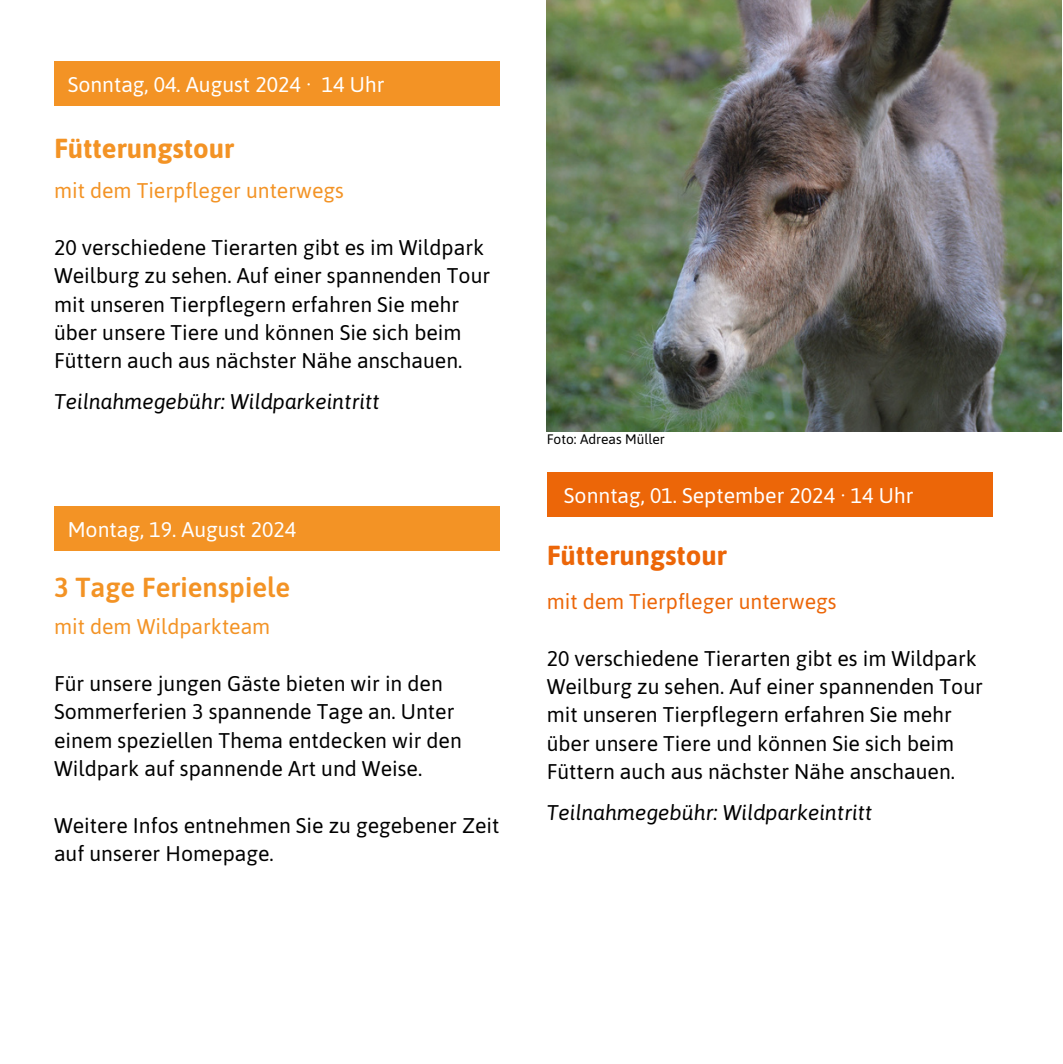
<style>
.page{position:relative;width:1063px;height:1064px;background:#fff}
.page>*{position:absolute;margin:0;border:0;box-sizing:border-box;transform-origin:0 0}
.t1{font:600 27.5px "Asap";color:#f39325}
.t2{font:700 27.5px "Asap";color:#ec6608}
.t3{font:700 27.5px "Asap";color:#f39325}
.t4{font:21.25px/28.2px "Asap";color:#000}
.t5{font:21.25px "Asap";color:#fff}
.t6{font:italic 21.25px "Asap";color:#000}
.t7{font:21.25px "Asap";color:#f39325}
.t8{font:21.25px "Asap";color:#ec6608}
.t9{font:13.75px "Asap";color:#000}
</style>
<div class="page">
<div style="left:54px;top:506px;width:446px;height:45px;background:#f39325"></div>
<img style="left:546px;top:0;width:516px;height:431px">
<div style="left:546px;top:472px;width:446px;height:44px;background:#ec6608"></div>
<div style="left:54px;top:61px;width:446px;height:45px;background:#f39325"></div>
<p class="t5" style="left:68px;top:71px;width:318px">Sonntag, 04. August 2024 · 14 Uhr</p>
<p class="t3" style="left:54px;top:132px;width:182px">Fütterungstour</p>
<p class="t7" style="left:54px;top:176px;width:291px">mit dem Tierpfleger unterwegs</p>
<p class="t4" style="left:54px;top:233px;width:438px">20 verschiedene Tierarten gibt es im Wildpark Weilburg zu sehen. Auf einer spannenden Tour mit unseren Tierpflegern erfahren Sie mehr über unsere Tiere und können Sie sich beim Füttern auch aus nächster Nähe anschauen.</p>
<p class="t6" style="left:54px;top:389px;width:327px">Teilnahmegebühr: Wildparkeintritt</p>
<p class="t5" style="left:68px;top:515px;width:230px">Montag, 19. August 2024</p>
<p class="t1" style="left:54px;top:571px;width:238px">3 Tage Ferienspiele</p>
<p class="t7" style="left:54px;top:612px;width:218px">mit dem Wildparkteam</p>
<p class="t4" style="left:54px;top:668px;width:409px">Für unsere jungen Gäste bieten wir in den Sommerferien 3 spannende Tage an. Unter einem speziellen Thema entdecken wir den Wildpark auf spannende Art und Weise.</p>
<p class="t4" style="left:54px;top:810px;width:447px">Weitere Infos entnehmen Sie zu gegebener Zeit auf unserer Homepage.</p>
<p class="t9" style="left:546px;top:430px;width:120px">Foto: Adreas Müller</p>
<p class="t5" style="left:564px;top:481px;width:351px">Sonntag, 01. September 2024 · 14 Uhr</p>
<p class="t2" style="left:546px;top:539px;width:182px">Fütterungstour</p>
<p class="t8" style="left:546px;top:587px;width:291px">mit dem Tierpfleger unterwegs</p>
<p class="t4" style="left:546px;top:643px;width:438px">20 verschiedene Tierarten gibt es im Wildpark Weilburg zu sehen. Auf einer spannenden Tour mit unseren Tierpflegern erfahren Sie mehr über unsere Tiere und können Sie sich beim Füttern auch aus nächster Nähe anschauen.</p>
<p class="t6" style="left:546px;top:799px;width:327px">Teilnahmegebühr: Wildparkeintritt</p>
</div>
